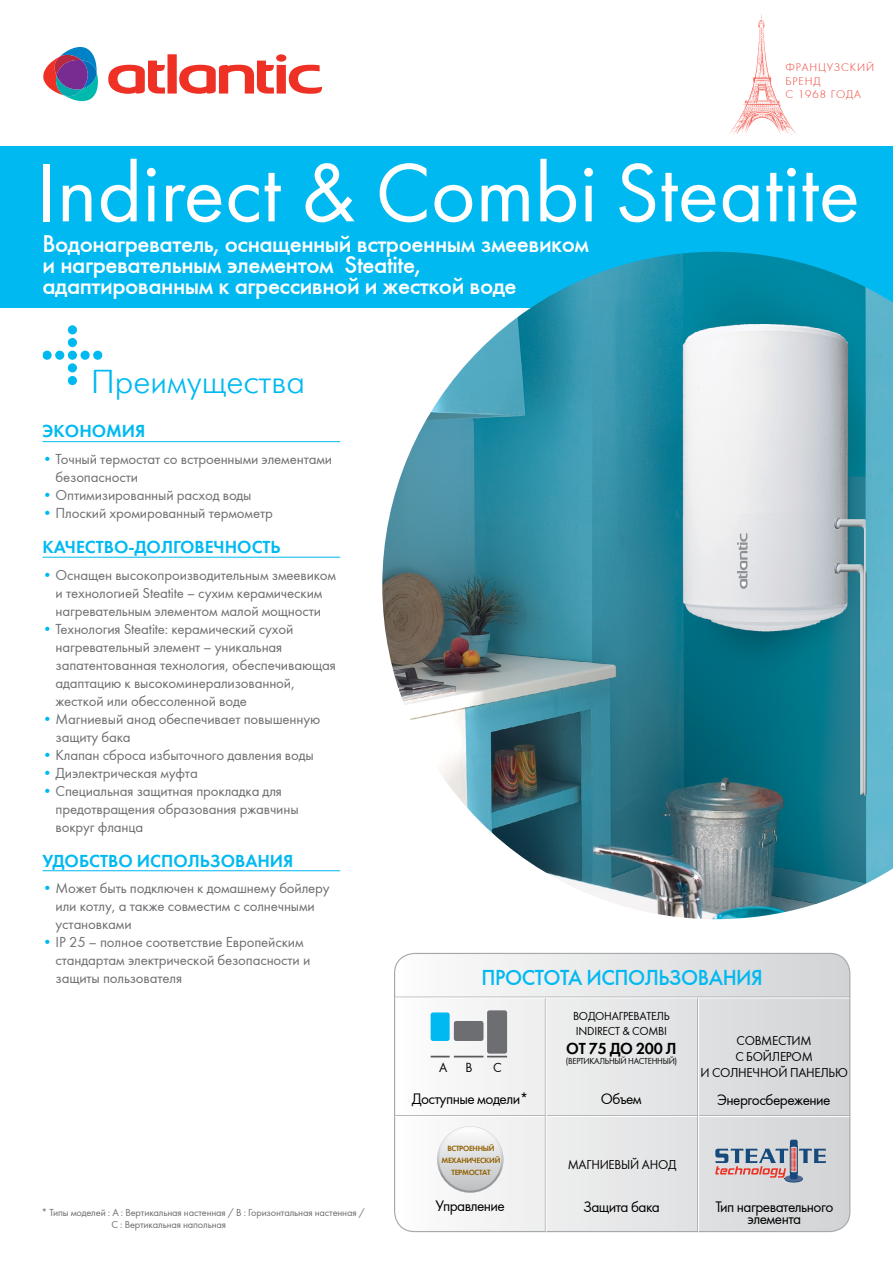
<style>
.page{position:relative;width:893px;height:1263px;background:#fff}
.page>*{position:absolute;margin:0;border:0;box-sizing:border-box;transform-origin:0 0}
.t1{font:85.8px "Futura Book C";color:#fff}
.t2{font:33px "Futuris Light C";color:#00b9f1}
.t3{font:24px/21px "Futuris C";letter-spacing:-.02em;color:#fff}
.t4{font:21.45px "Futuris C";letter-spacing:-.02em;color:#00b9f1}
.t5{font:18px "Futura Demi C";color:#00b9f1}
.t6{font:16.5px "Futura Demi C";letter-spacing:-.02em;color:#000}
.t7{font:15.75px/12px "Futura Book C";letter-spacing:-.035em;color:#000;text-align:center}
.t8{font:15px/18px "Futura Book C";letter-spacing:-.01em;color:#6d6e71}
.t9{font:13.65px "Futura Book C";color:#000}
.t10{font:13.35px/16px "Futura Book C";letter-spacing:-.02em;color:#000;text-align:center}
.t11{font:12px/15px "Futura Book C";letter-spacing:-.02em;color:#000}
.t12{font:11.55px/14px "Futura Light C";letter-spacing:.075em;color:#ee3124}
.t13{font:10.5px/12px "Futura Book C";letter-spacing:-.015em;color:#6d6e71}
.t14{font:9px "Futura Book C";letter-spacing:-.03em;color:#000}
.t15{font:7.8px "Futura Demi C";letter-spacing:-.035em;color:#916000}
.s1{color:#00b9f1}
</style>
<div class="page">
<div style="left:0;top:146px;width:893px;height:162px;background:#00b9f1"></div>
<img style="left:382px;top:252px;width:511px;height:667px">
<svg style="left:43px;top:47px;width:55px;height:54px"></svg>
<svg style="left:108px;top:54px;width:214px;height:40px"></svg>
<svg style="left:728px;top:14px;width:68px;height:121px"></svg>
<hr style="left:43px;top:441px;width:297px;height:1px;background:#00b9f1">
<hr style="left:43px;top:557px;width:297px;height:1px;background:#00b9f1">
<hr style="left:43px;top:870px;width:297px;height:1px;background:#00b9f1">
<div style="left:68px;top:376px;width:9px;height:9px;background:#00b9f1;border-radius:50%"></div>
<div style="left:68px;top:363px;width:9px;height:9px;background:#00b9f1;border-radius:50%"></div>
<div style="left:68px;top:351px;width:9px;height:9px;background:#00b9f1;border-radius:50%"></div>
<div style="left:68px;top:338px;width:9px;height:9px;background:#00b9f1;border-radius:50%"></div>
<div style="left:68px;top:325px;width:9px;height:9px;background:#00b9f1;border-radius:50%"></div>
<div style="left:43px;top:351px;width:9px;height:9px;background:#00b9f1;border-radius:50%"></div>
<div style="left:55px;top:351px;width:9px;height:9px;background:#00b9f1;border-radius:50%"></div>
<div style="left:81px;top:351px;width:9px;height:9px;background:#00b9f1;border-radius:50%"></div>
<div style="left:93px;top:351px;width:9px;height:9px;background:#00b9f1;border-radius:50%"></div>
<svg style="left:395px;top:953px;width:455px;height:278px"></svg>
<div style="left:394px;top:953px;width:456px;height:279px;border:1px solid #a7a9ac;border-radius:20px"></div>
<hr style="left:394px;top:1115px;width:456px;height:1px;background:#a7a9ac">
<hr style="left:395px;top:1116px;width:454px;height:1px;background:#fff">
<hr style="left:394px;top:997px;width:456px;height:1px;background:#a7a9ac">
<hr style="left:395px;top:997px;width:454px;height:1px;background:#fff">
<hr style="left:545px;top:999px;width:1px;height:233px;background:#a7a9ac">
<hr style="left:546px;top:999px;width:1px;height:233px;background:#fff">
<hr style="left:697px;top:999px;width:1px;height:233px;background:#a7a9ac">
<hr style="left:698px;top:999px;width:1px;height:233px;background:#fff">
<svg style="left:785px;top:1176px;width:18px;height:6px"></svg>
<svg style="left:785px;top:1175px;width:18px;height:6px"></svg>
<svg style="left:715px;top:1140px;width:111px;height:39px;background:#b5b0b9"></svg>
<div style="left:487px;top:1010px;width:20px;height:44px;background:#6d6e71;border-radius:2px"></div>
<div style="left:454px;top:1021px;width:29px;height:20px;background:#6d6e71;border-radius:2px"></div>
<div style="left:431px;top:1012px;width:19px;height:29px;background:#00b9f1;border-radius:2px"></div>
<svg style="left:431px;top:1056px;width:76px;height:1px"></svg>
<svg style="left:437px;top:1126px;width:66px;height:67px"></svg>
<div style="left:439px;top:1128px;width:62px;height:62px;background:linear-gradient(to bottom,#fcfcfd,#bec1c3);border-radius:31px"></div>
<p class="t12" style="left:785px;top:60px;width:90px">ФРАНЦУЗСКИЙ<br>БРЕНД<br>С 1968 ГОДА</p>
<h1 class="t1" style="left:36px;top:146px;width:826px">Indirect &amp; Combi Steatite</h1>
<h3 class="t3" style="left:43px;top:233px;width:548px">Водонагреватель, оснащенный встроенным змеевиком и нагревательным элементом Steatite, адаптированным к агрессивной и жесткой воде</h3>
<h2 class="t2" style="left:91px;top:365px;width:215px">Преимущества</h2>
<p class="t5" style="left:43px;top:421px;width:104px">экономия</p>
<p class="t8" style="left:56px;top:450px;width:278px;text-indent:-13px"><span class="s1">•</span> Точный термостат со встроенными элементами безопасности</p>
<p class="t8" style="left:43px;top:486px;width:211px"><span class="s1">•</span> Оптимизированный расход воды</p>
<p class="t8" style="left:43px;top:504px;width:232px"><span class="s1">•</span> Плоский хромированный термометр</p>
<p class="t5" style="left:43px;top:536px;width:240px">Качество-Долговечность</p>
<p class="t8" style="left:43px;top:566px;width:295px;text-align:center"><span class="s1">•</span> Оснащен высокопроизводительным змеевиком и технологией Steatite – сухим керамическим нагревательным элементом малой мощности</p>
<p class="t8" style="left:56px;top:620px;width:282px;text-indent:-13px"><span class="s1">•</span> Технология Steatite: керамический сухой нагревательный элемент – уникальная запатентованная технология, обеспечивающая адаптацию к высокоминерализованной, жесткой или обессоленной воде</p>
<p class="t8" style="left:56px;top:710px;width:266px;text-indent:-13px"><span class="s1">•</span> Магниевый анод обеспечивает повышенную защиту бака</p>
<p class="t8" style="left:43px;top:746px;width:273px"><span class="s1">•</span> Клапан сброса избыточного давления воды</p>
<p class="t8" style="left:43px;top:764px;width:157px"><span class="s1">•</span> Диэлектрическая муфта</p>
<p class="t8" style="left:56px;top:782px;width:245px;text-indent:-13px"><span class="s1">•</span> Специальная защитная прокладка для предотвращения образования ржавчины вокруг фланца</p>
<p class="t5" style="left:43px;top:850px;width:252px">Удобство использования</p>
<p class="t8" style="left:56px;top:879px;width:276px;text-indent:-13px"><span class="s1">•</span> Может быть подключен к домашнему бойлеру или котлу, а также совместим с солнечными установками</p>
<p class="t8" style="left:56px;top:933px;width:256px;text-indent:-13px"><span class="s1">•</span> IP 25 – полное соответствие Европейским стандартам электрической безопасности и защиты пользователя</p>
<p class="t13" style="left:111px;top:1206px;width:255px;text-indent:-70px">* Типы моделей : А : Вертикальная настенная / В : Горизонтальная настенная /<br>С : Вертикальная напольная</p>
<h3 class="t4" style="left:482px;top:964px;width:283px">Простота исп ользования</h3>
<p class="t9" style="left:439px;top:1060px;width:10px">A</p>
<p class="t9" style="left:465px;top:1060px;width:9px">B</p>
<p class="t9" style="left:493px;top:1060px;width:10px">C</p>
<p class="t11" style="left:573px;top:1008px;width:98px">ВОДОНАГРЕВАТЕЛЬ<br>INDIRECT &amp; COMBI</p>
<p class="t6" style="left:566px;top:1039px;width:110px">ОТ 75 ДО 200 Л</p>
<p class="t14" style="left:566px;top:1056px;width:113px">(ВЕРТИКАЛЬНЫЙ НАСТЕННЫЙ)</p>
<p class="t7" style="left:412px;top:1093px;width:118px">Доступные модели*</p>
<p class="t7" style="left:601px;top:1093px;width:42px">Объем</p>
<p class="t15" style="left:447px;top:1144px;width:22px">ВСТРОЕНН</p>
<p class="t15" style="left:483px;top:1144px;width:13px">ЫЙ</p>
<p class="t15" style="left:442px;top:1156px;width:21px">МЕХАНИЧЕСКИ</p>
<p class="t15" style="left:495px;top:1156px;width:7px">Й</p>
<p class="t15" style="left:451px;top:1168px;width:17px">ТЕ РМОСТАТ</p>
<p class="t10" style="left:568px;top:1157px;width:110px">МАГНИЕВЫЙ АНОД</p>
<p class="t7" style="left:436px;top:1200px;width:71px">Управление</p>
<p class="t7" style="left:583px;top:1201px;width:78px">Защита бака</p>
<p class="t10" style="left:700px;top:1032px;width:149px">СОВМЕСТИМ<br>С БОЙЛЕРОМ<br>И СОЛНЕЧНОЙ ПАНЕЛЬЮ</p>
<p class="t7" style="left:717px;top:1094px;width:115px">Энергосбережение</p>
<p class="t7" style="left:715px;top:1201px;width:119px">Тип нагревательного элемента</p>
</div>
